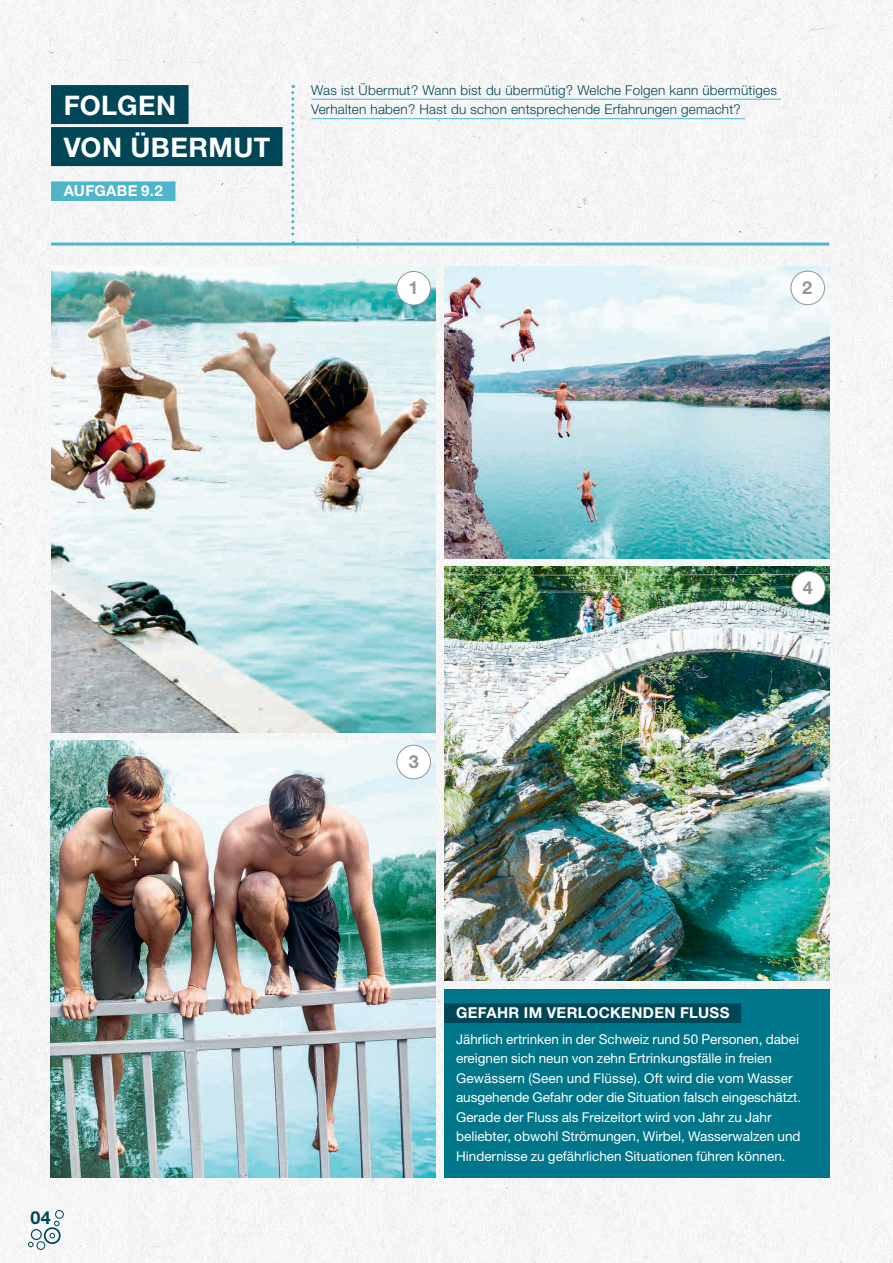
<style>
.page{position:relative;width:893px;height:1263px;background:#f5f6f6}
.page>*{position:absolute;margin:0;border:0;box-sizing:border-box;transform-origin:0 0}
.t1{font:700 27px/42px "Helvetica Neue LT";letter-spacing:.015em;color:#fff}
.t2{font:700 18px "Helvetica Neue LT";color:#939598}
.t3{font:700 18px "Helvetica Neue LT";color:#004657}
.t4{font:700 15px "Helvetica Neue LT";letter-spacing:.025em;color:#fff}
.t5{font:13.5px/19.5px "Helvetica Neue LT";color:#fff}
.t6{font:300 13.5px/19.5px "Helvetica Neue LT";letter-spacing:.015em;color:#004657}
</style>
<div class="page">
<svg style="left:291px;top:85px;width:3px;height:158px"></svg>
<div style="left:51px;top:85px;width:138px;height:39px;background:#004657"></div>
<div style="left:51px;top:127px;width:232px;height:39px;background:#004657"></div>
<div style="left:51px;top:181px;width:124px;height:20px;background:#4eb6cc"></div>
<hr style="left:311px;top:99px;width:470px;height:1px;background:#4eb6cc">
<hr style="left:311px;top:118px;width:434px;height:1px;background:#4eb6cc">
<div style="left:444px;top:990px;width:385px;height:188px;background:#00768b"></div>
<div style="left:444px;top:1003px;width:297px;height:20px;background:#004657"></div>
<img style="left:51px;top:267px;width:385px;height:465px">
<img style="left:444px;top:267px;width:385px;height:291px">
<img style="left:51px;top:741px;width:385px;height:437px">
<hr style="left:51px;top:243px;width:778px;height:3px;background:#4eb6cc">
<img style="left:444px;top:567px;width:385px;height:414px">
<div style="left:791px;top:271px;width:33px;height:34px;background:#fff;border-radius:50%"></div>
<div style="left:791px;top:271px;width:34px;height:34px;border:1px solid #939598;border-radius:50%"></div>
<div style="left:397px;top:271px;width:33px;height:34px;background:#fff;border-radius:50%"></div>
<div style="left:396px;top:271px;width:35px;height:34px;border:1px solid #939598;border-radius:50%"></div>
<div style="left:792px;top:571px;width:33px;height:34px;background:#fff;border-radius:50%"></div>
<div style="left:791px;top:571px;width:35px;height:34px;border:1px solid #939598;border-radius:50%"></div>
<div style="left:397px;top:745px;width:33px;height:34px;background:#fff;border-radius:50%"></div>
<div style="left:396px;top:745px;width:35px;height:34px;border:1px solid #939598;border-radius:50%"></div>
<div style="left:31px;top:1229px;width:11px;height:11px;border:1px solid #004657;border-radius:50%"></div>
<div style="left:36px;top:1241px;width:9px;height:9px;border:1px solid #004657;border-radius:50%"></div>
<div style="left:55px;top:1210px;width:9px;height:9px;border:1px solid #004657;border-radius:4px"></div>
<svg style="left:28px;top:1242px;width:5px;height:5px"></svg>
<svg style="left:42px;top:1221px;width:20px;height:25px"></svg>
<h1 class="t1" style="left:64px;top:84px;width:208px">FOLGEN<br>VON ÜBERMUT</h1>
<p class="t4" style="left:64px;top:182px;width:101px">AUFGABE 9.2</p>
<p class="t6" style="left:311px;top:80px;width:467px">Was ist Übermut? Wann bist du übermütig? Welche Folgen kann übermütiges<br>Verhalten haben? Hast du schon entsprechende Erfahrungen gemacht?</p>
<h2 class="t2" style="left:408px;top:277px;width:12px">1</h2>
<h2 class="t2" style="left:802px;top:277px;width:12px">2</h2>
<h2 class="t3" style="left:31px;top:1206px;width:22px">04</h2>
<h2 class="t2" style="left:409px;top:751px;width:12px">3</h2>
<h2 class="t2" style="left:803px;top:577px;width:12px">4</h2>
<p class="t4" style="left:456px;top:1004px;width:275px">GEFAHR IM VERLOCKENDEN FLUSS</p>
<p class="t5" style="left:456px;top:1029px;width:347px">Jährlich ertrinken in der Schweiz rund 50 Personen, dabei ereignen sich neun von zehn Ertrinkungsfälle in freien Gewässern (Seen und Flüsse). Oft wird die vom Wasser ausgehende Gefahr oder die Situation falsch eingeschätzt.<br>Gerade der Fluss als Freizeitort wird von Jahr zu Jahr beliebter, obwohl Strömungen, Wirbel, Wasserwalzen und Hindernisse zu gefährlichen Situationen führen können.</p>
</div>
